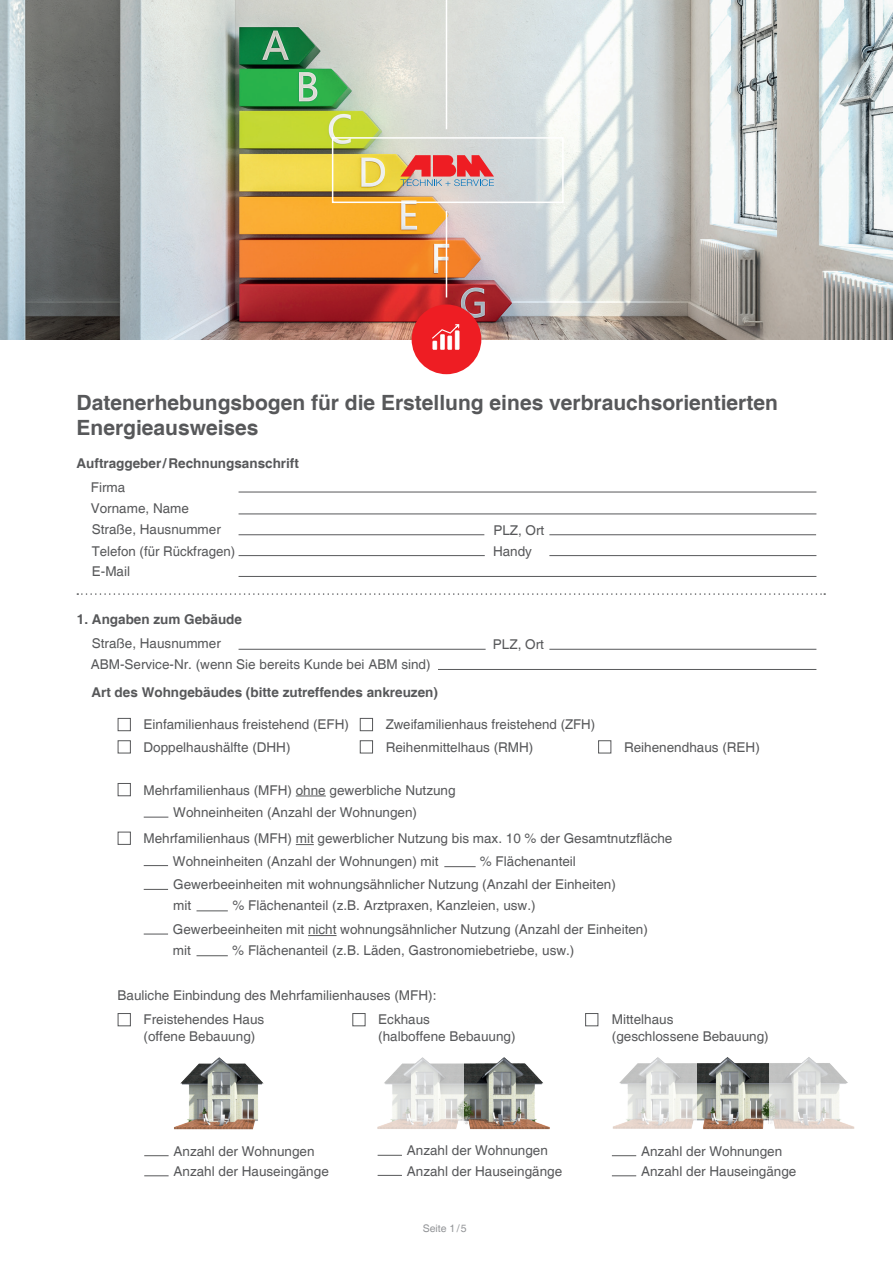
<style>
.page{position:relative;width:893px;height:1263px;background:#fff}
.page>*{position:absolute;margin:0;border:0;box-sizing:border-box;transform-origin:0 0}
.t1{font:700 21px/25.2px "Helvetica";color:#57585a}
.t2{font:13.5px/16.2px "Helvetica";color:#57585a}
.t3{font:700 13.5px "Helvetica";color:#57585a}
.t4{font:10.5px "Helvetica";color:#939598}
</style>
<div class="page">
<img style="left:0;top:0;width:893px;height:339px">
<hr style="left:446px;top:0;width:1px;height:129px;background:#fff">
<hr style="left:446px;top:211px;width:1px;height:86px;background:#fff">
<div style="left:332px;top:137px;width:232px;height:66px;border:2px solid #fff"></div>
<svg style="left:400px;top:155px;width:94px;height:31px;background:#d77472"></svg>
<div style="left:412px;top:304px;width:69px;height:70px;background:#ee1d23;border-radius:50%"></div>
<svg style="left:432px;top:324px;width:27px;height:26px"></svg>
<hr style="left:239px;top:492px;width:577px;height:1px;background:#57585a">
<hr style="left:239px;top:514px;width:577px;height:1px;background:#57585a">
<hr style="left:239px;top:534px;width:245px;height:1px;background:#57585a">
<hr style="left:549px;top:534px;width:267px;height:1px;background:#57585a">
<hr style="left:239px;top:555px;width:246px;height:1px;background:#57585a">
<hr style="left:549px;top:555px;width:267px;height:1px;background:#57585a">
<hr style="left:239px;top:576px;width:577px;height:1px;background:#57585a">
<hr style="left:239px;top:649px;width:247px;height:1px;background:#57585a">
<hr style="left:549px;top:649px;width:267px;height:1px;background:#57585a">
<hr style="left:438px;top:669px;width:378px;height:1px;background:#57585a">
<svg style="left:77px;top:593px;width:748px;height:2px"></svg>
<div style="left:118px;top:718px;width:13px;height:13px;border:1px solid #57585a"></div>
<div style="left:360px;top:718px;width:13px;height:13px;border:1px solid #57585a"></div>
<div style="left:118px;top:740px;width:13px;height:13px;border:1px solid #57585a"></div>
<div style="left:360px;top:740px;width:13px;height:13px;border:1px solid #57585a"></div>
<div style="left:598px;top:740px;width:13px;height:13px;border:1px solid #57585a"></div>
<div style="left:118px;top:783px;width:13px;height:13px;border:1px solid #57585a"></div>
<div style="left:118px;top:832px;width:13px;height:13px;border:1px solid #57585a"></div>
<hr style="left:296px;top:796px;width:30px;height:1px;background:#57585a">
<svg style="left:296px;top:844px;width:18px;height:1px"></svg>
<svg style="left:308px;top:935px;width:29px;height:1px"></svg>
<svg style="left:144px;top:817px;width:24px;height:1px"></svg>
<svg style="left:144px;top:865px;width:24px;height:1px"></svg>
<svg style="left:144px;top:889px;width:24px;height:1px"></svg>
<svg style="left:144px;top:934px;width:24px;height:1px"></svg>
<hr style="left:444px;top:866px;width:32px;height:1px;background:#57585a">
<hr style="left:197px;top:911px;width:31px;height:1px;background:#57585a">
<hr style="left:197px;top:955px;width:31px;height:1px;background:#57585a">
<div style="left:118px;top:1013px;width:13px;height:13px;border:1px solid #57585a"></div>
<div style="left:352px;top:1013px;width:13px;height:13px;border:1px solid #57585a"></div>
<div style="left:585px;top:1013px;width:13px;height:13px;border:1px solid #57585a"></div>
<svg style="left:144px;top:1155px;width:25px;height:1px"></svg>
<svg style="left:378px;top:1155px;width:24px;height:1px"></svg>
<svg style="left:612px;top:1155px;width:24px;height:1px"></svg>
<svg style="left:144px;top:1175px;width:25px;height:1px"></svg>
<svg style="left:378px;top:1175px;width:24px;height:1px"></svg>
<svg style="left:612px;top:1175px;width:24px;height:1px"></svg>
<img style="left:464px;top:1057px;width:86px;height:73px">
<img style="left:697px;top:1057px;width:72px;height:73px">
<img style="left:174px;top:1057px;width:90px;height:73px">
<svg style="left:377px;top:1057px;width:87px;height:72px"></svg>
<svg style="left:613px;top:1057px;width:84px;height:72px"></svg>
<svg style="left:769px;top:1057px;width:86px;height:72px"></svg>
<h1 class="t1" style="left:77px;top:391px;width:703px">Datenerhebungsbogen für die Erstellung eines verbrauchsorientierten<br>Energieausweises</h1>
<p class="t3" style="left:77px;top:455px;width:224px">Auftraggeber/Rechnungsanschrift</p>
<p class="t2" style="left:91px;top:477px;width:132px;line-height:21.3px">Firma<br>Vorname, Name<br>Straße, Hausnummer</p>
<p class="t2" style="left:493px;top:522px;width:53px">PLZ, Ort</p>
<p class="t2" style="left:92px;top:543px;width:145px">Telefon (für Rückfragen)</p>
<p class="t2" style="left:493px;top:543px;width:41px">Handy</p>
<p class="t2" style="left:92px;top:564px;width:40px">E-Mail</p>
<p class="t3" style="left:77px;top:611px;width:167px">1. Angaben zum Gebäude</p>
<p class="t2" style="left:92px;top:636px;width:131px">Straße, Hausnummer</p>
<p class="t2" style="left:493px;top:637px;width:53px">PLZ, Ort</p>
<p class="t2" style="left:91px;top:657px;width:341px">ABM-Service-Nr. (wenn Sie bereits Kunde bei ABM sind)</p>
<p class="t3" style="left:91px;top:684px;width:348px">Art des Wohngebäudes (bitte zutreffendes ankreuzen)</p>
<p class="t2" style="left:144px;top:716px;width:207px">Einfamilienhaus freistehend (EFH)</p>
<p class="t2" style="left:386px;top:716px;width:211px">Zweifamilienhaus freistehend (ZFH)</p>
<p class="t2" style="left:144px;top:739px;width:149px">Doppelhaushälfte (DHH)</p>
<p class="t2" style="left:386px;top:739px;width:149px">Reihenmittelhaus (RMH)</p>
<p class="t2" style="left:624px;top:739px;width:137px">Reihenendhaus (REH)</p>
<p class="t2" style="left:144px;top:782px;width:314px">Mehrfamilienhaus (MFH) ohne gewerbliche Nutzung</p>
<p class="t2" style="left:144px;top:831px;width:530px">Mehrfamilienhaus (MFH) mit gewerblicher Nutzung bis max. 10 % der Gesamtnutzfläche</p>
<p class="t2" style="left:173px;top:805px;width:245px">Wohneinheiten (Anzahl der Wohnungen)</p>
<p class="t2" style="left:173px;top:853px;width:267px">Wohneinheiten (Anzahl der Wohnungen) mit</p>
<p class="t2" style="left:173px;top:850px;width:444px;line-height:23.5px;text-indent:307px">% Flächenanteil<br>Gewerbeeinheiten mit wohnungsähnlicher Nutzung (Anzahl der Einheiten)</p>
<p class="t2" style="left:173px;top:898px;width:19px">mit</p>
<p class="t2" style="left:173px;top:894px;width:476px;line-height:24px;text-indent:59px">% Flächenanteil (z.B. Arztpraxen, Kanzleien, usw.)<br>Gewerbeeinheiten mit nicht wohnungsähnlicher Nutzung (Anzahl der Einheiten)</p>
<p class="t2" style="left:173px;top:943px;width:19px">mit</p>
<p class="t2" style="left:232px;top:943px;width:344px">% Flächenanteil (z.B. Läden, Gastronomiebetriebe, usw.)</p>
<p class="t2" style="left:118px;top:987px;width:320px">Bauliche Einbindung des Mehrfamilienhauses (MFH):</p>
<p class="t2" style="left:144px;top:1012px;width:122px">Freistehendes Haus (offene Bebauung)</p>
<p class="t2" style="left:378px;top:1012px;width:139px">Eckhaus<br>(halboffene Bebauung)</p>
<p class="t2" style="left:612px;top:1012px;width:158px">Mittelhaus<br>(geschlossene Bebauung)</p>
<p class="t2" style="left:173px;top:1143px;width:143px">Anzahl der Wohnungen</p>
<p class="t2" style="left:407px;top:1143px;width:143px">Anzahl der Wohnungen</p>
<p class="t2" style="left:641px;top:1143px;width:143px">Anzahl der Wohnungen</p>
<p class="t2" style="left:173px;top:1163px;width:157px">Anzahl der Hauseingänge</p>
<p class="t2" style="left:407px;top:1163px;width:157px">Anzahl der Hauseingänge</p>
<p class="t2" style="left:641px;top:1163px;width:157px">Anzahl der Hauseingänge</p>
<p class="t4" style="left:423px;top:1222px;width:46px">Seite 1/5</p>
</div>
